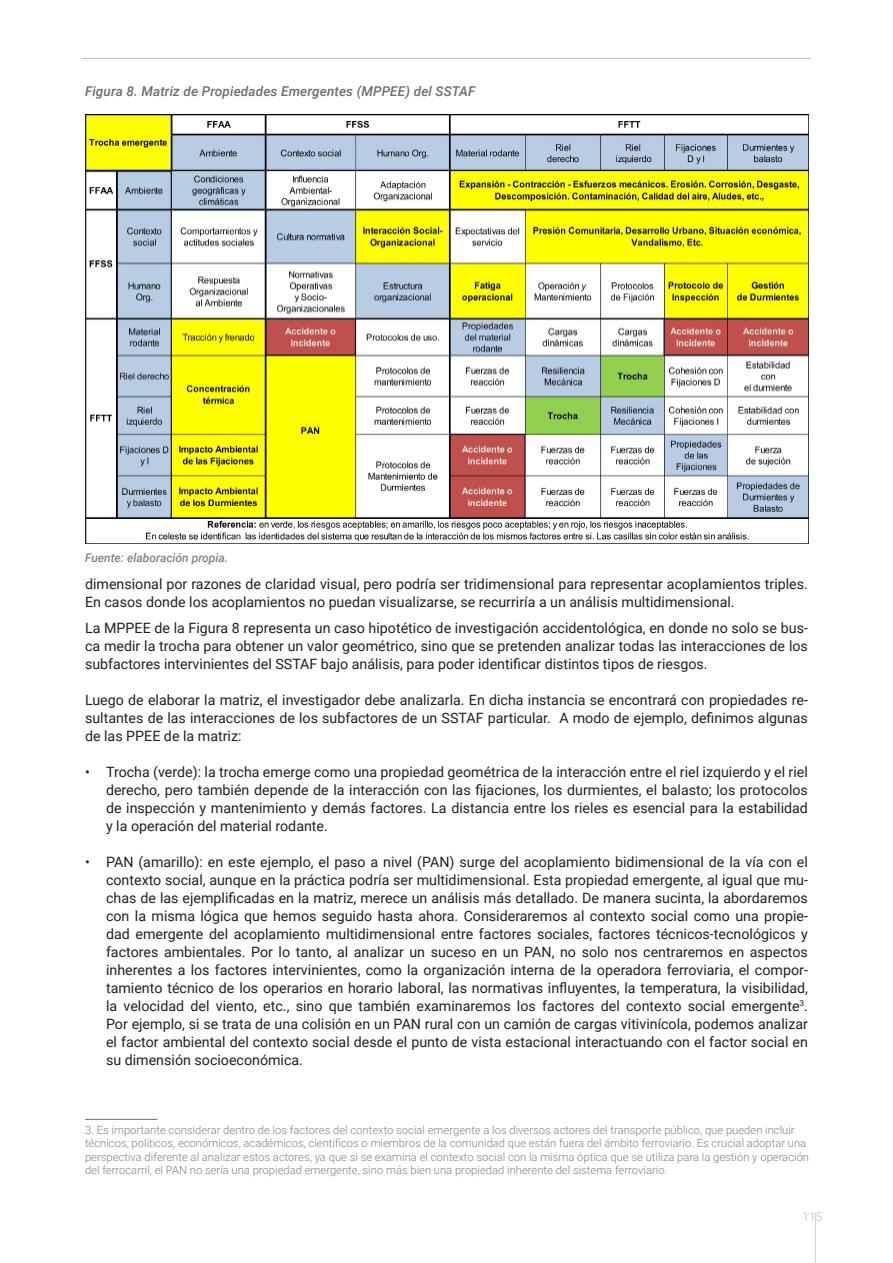
<style>
.page{position:relative;width:893px;height:1263px;background:#fff}
.page>*{position:absolute;margin:0;border:0;box-sizing:border-box;transform-origin:0 0}
.Estilo_de_párrafo_1{font:14.25px/18px "Roboto";color:#231f20;text-align:justify}
.titulo_graficos{font:italic 500 13.5px "Roboto";letter-spacing:.01em;color:#6c6d70}
.epigrafes{font:italic 500 12px "Roboto";color:#808285}
.t1{font:300 12px "Roboto";color:#bcbdc0}
.pie{font:300 11.25px/13.5px "Roboto";color:#808285}
</style>
<div class="page">
<hr style="left:82px;top:58px;width:729px;height:1px;background:#bcbdc0">
<hr style="left:815px;top:1212px;width:1px;height:51px;background:#d1d2d4">
<img style="left:85px;top:114px;width:724px;height:429px">
<hr style="left:85px;top:1119px;width:72px;height:1px;background:#6c6d70">
<p class="titulo_graficos" style="left:85px;top:82px;width:392px">Figura 8. Matriz de Propiedades Emergentes (MPPEE) del SSTAF</p>
<p class="epigrafes" style="left:85px;top:549px;width:145px">Fuente: elaboración propia.</p>
<p class="Estilo_de_párrafo_1" style="left:85px;top:575px;width:724px">dimensional por razones de claridad visual, pero podría ser tridimensional para representar acoplamientos triples.<br>En casos donde los acoplamientos no puedan visualizarse, se recurriría a un análisis multidimensional.</p>
<p class="Estilo_de_párrafo_1" style="left:85px;top:618px;width:724px">La MPPEE de la Figura 8 representa un caso hipotético de investigación accidentológica, en donde no solo se bus&shy;ca medir la trocha para obtener un valor geométrico, sino que se pretenden analizar todas las interacciones de los subfactores intervinientes del SSTAF bajo análisis, para poder identificar distintos tipos de riesgos.</p>
<p class="Estilo_de_párrafo_1" style="left:85px;top:690px;width:724px">Luego de elaborar la matriz, el investigador debe analizarla. En dicha instancia se encontrará con propiedades re&shy;sultantes de las interacciones de los subfactores de un SSTAF particular. A modo de ejemplo, definimos algunas de las PPEE de la matriz:</p>
<p class="Estilo_de_párrafo_1" style="left:106px;top:762px;width:703px;text-indent:-21px">• Trocha (verde): la trocha emerge como una propiedad geométrica de la interacción entre el riel izquierdo y el riel derecho, pero también depende de la interacción con las fijaciones, los durmientes, el balasto; los protocolos de inspección y mantenimiento y demás factores. La distancia entre los rieles es esencial para la estabilidad y la operación del material rodante.</p>
<p class="Estilo_de_párrafo_1" style="left:106px;top:852px;width:703px;text-indent:-21px">• PAN (amarillo): en este ejemplo, el paso a nivel (PAN) surge del acoplamiento bidimensional de la vía con el contexto social, aunque en la práctica podría ser multidimensional. Esta propiedad emergente, al igual que mu&shy;chas de las ejemplificadas en la matriz, merece un análisis más detallado. De manera sucinta, la abordaremos con la misma lógica que hemos seguido hasta ahora. Consideraremos al contexto social como una propie&shy;dad emergente del acoplamiento multidimensional entre factores sociales, factores técnicos-tecnológicos y factores ambientales. Por lo tanto, al analizar un suceso en un PAN, no solo nos centraremos en aspectos inherentes a los factores intervinientes, como la organización interna de la operadora ferroviaria, el compor&shy;tamiento técnico de los operarios en horario laboral, las normativas influyentes, la temperatura, la visibilidad, la velocidad del viento, etc., sino que también examinaremos los factores del contexto social emergente<sup>3</sup>.<br>Por ejemplo, si se trata de una colisión en un PAN rural con un camión de cargas vitivinícola, podemos analizar el factor ambiental del contexto social desde el punto de vista estacional interactuando con el factor social en su dimensión socioeconómica.</p>
<p class="pie" style="left:85px;top:1122px;width:726px">3. Es importante considerar dentro de los factores del contexto social emergente a los diversos actores del transporte público, que pueden incluir técnicos, políticos, económicos, académicos, científicos o miembros de la comunidad que están fuera del ámbito ferroviario. Es crucial adoptar una perspectiva diferente al analizar estos actores, ya que si se examina el contexto social con la misma óptica que se utiliza para la gestión y operación del ferrocarril, el PAN no sería una propiedad emergente, sino más bien una propiedad inherente del sistema ferroviario.</p>
<p class="t1" style="left:802px;top:1209px;width:21px">115</p>
</div>
